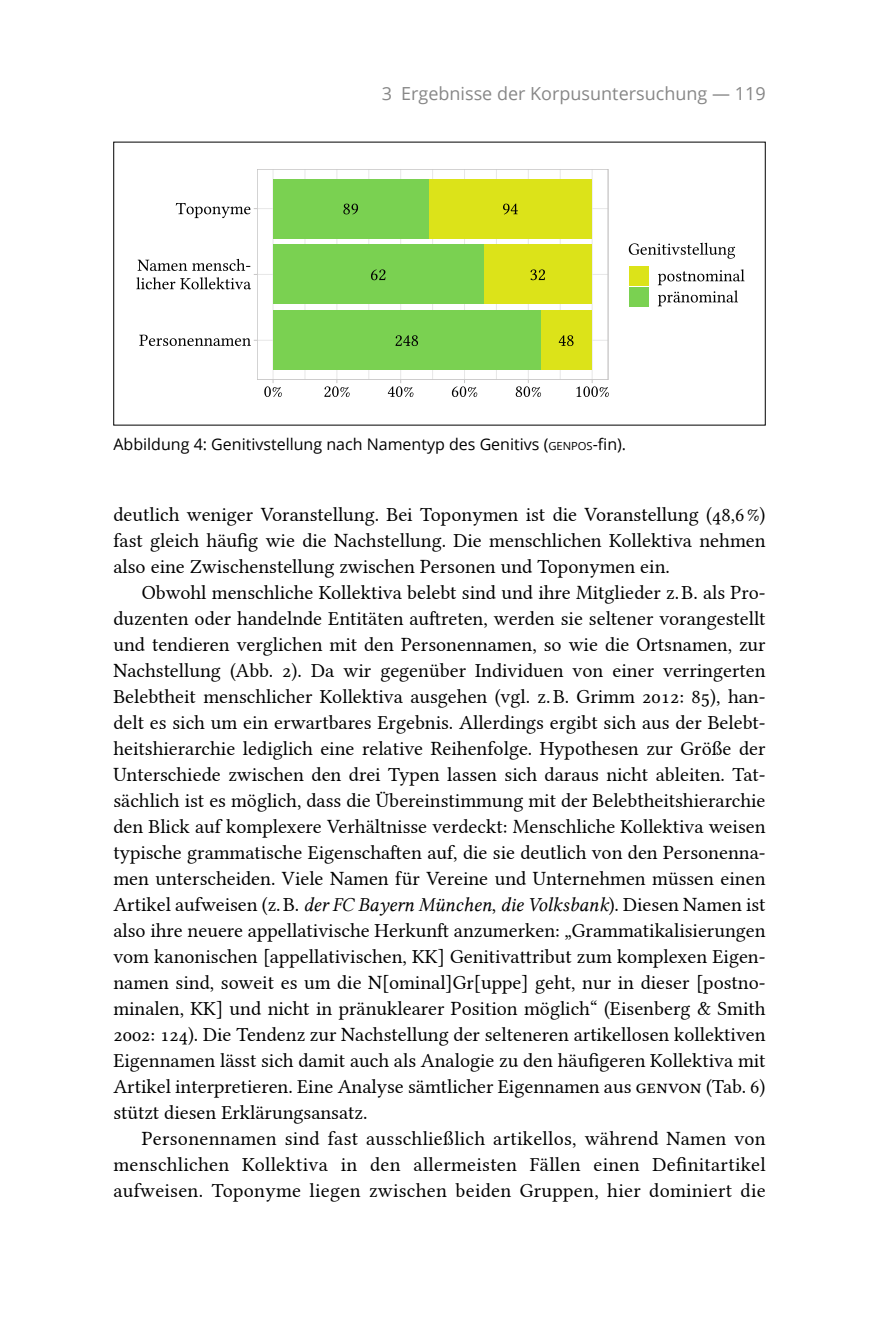
<style>
.page{position:relative;width:879px;height:1333px;background:#fff}
.page>*{position:absolute;margin:0;border:0;box-sizing:border-box;transform-origin:0 0}
.Fließtext{font:20px/26px "Lin Libertine";color:#000;text-align:justify}
.t1{font:18px "Open Sans";color:#878787}
.Legende{font:16px "Open Sans";color:#000}
.s1{font-size:11.2px}
.s2{font-family:"Lin Libertine I"}
</style>
<div class="page">
<hr style="left:305px;top:169px;width:1px;height:211px;background:#e7e7e7">
<hr style="left:368px;top:169px;width:1px;height:211px;background:#e7e7e7">
<hr style="left:432px;top:169px;width:1px;height:211px;background:#e7e7e7">
<hr style="left:496px;top:169px;width:1px;height:211px;background:#e7e7e7">
<hr style="left:560px;top:169px;width:1px;height:211px;background:#e7e7e7">
<hr style="left:257px;top:340px;width:351px;height:1px;background:#e7e7e7">
<hr style="left:257px;top:274px;width:351px;height:1px;background:#e7e7e7">
<hr style="left:257px;top:208px;width:351px;height:1px;background:#e7e7e7">
<hr style="left:273px;top:169px;width:1px;height:211px;background:#e7e7e7">
<hr style="left:336px;top:169px;width:1px;height:211px;background:#e7e7e7">
<hr style="left:400px;top:169px;width:1px;height:211px;background:#e7e7e7">
<hr style="left:464px;top:169px;width:1px;height:211px;background:#e7e7e7">
<hr style="left:528px;top:169px;width:1px;height:211px;background:#e7e7e7">
<hr style="left:592px;top:169px;width:1px;height:211px;background:#e7e7e7">
<div style="left:540px;top:310px;width:52px;height:60px;background:#dce319"></div>
<div style="left:273px;top:310px;width:267px;height:60px;background:#7ad151"></div>
<div style="left:483px;top:245px;width:109px;height:59px;background:#dce319"></div>
<div style="left:273px;top:245px;width:210px;height:59px;background:#7ad151"></div>
<div style="left:428px;top:179px;width:164px;height:59px;background:#dce319"></div>
<div style="left:273px;top:179px;width:155px;height:59px;background:#7ad151"></div>
<svg style="left:559px;top:335px;width:14px;height:11px"></svg>
<svg style="left:395px;top:335px;width:23px;height:11px"></svg>
<svg style="left:530px;top:269px;width:15px;height:11px"></svg>
<svg style="left:371px;top:269px;width:14px;height:11px"></svg>
<svg style="left:503px;top:204px;width:15px;height:10px"></svg>
<svg style="left:343px;top:204px;width:15px;height:10px"></svg>
<div style="left:257px;top:169px;width:351px;height:211px;border:1px solid #c7c6c6"></div>
<svg style="left:139px;top:334px;width:118px;height:12px"></svg>
<svg style="left:136px;top:259px;width:121px;height:30px"></svg>
<svg style="left:176px;top:203px;width:81px;height:15px"></svg>
<svg style="left:264px;top:380px;width:18px;height:17px"></svg>
<svg style="left:324px;top:380px;width:26px;height:17px"></svg>
<svg style="left:388px;top:380px;width:25px;height:17px"></svg>
<svg style="left:452px;top:380px;width:25px;height:17px"></svg>
<svg style="left:516px;top:380px;width:25px;height:17px"></svg>
<svg style="left:576px;top:380px;width:33px;height:17px"></svg>
<svg style="left:629px;top:243px;width:106px;height:16px"></svg>
<svg style="left:629px;top:266px;width:20px;height:20px"></svg>
<div style="left:629px;top:266px;width:19px;height:19px;background:#dce319"></div>
<svg style="left:629px;top:287px;width:20px;height:20px"></svg>
<div style="left:629px;top:287px;width:19px;height:19px;background:#7ad151"></div>
<svg style="left:658px;top:269px;width:86px;height:37px"></svg>
<p class="t1" style="left:382px;top:81px;width:385px">3 Ergebnisse der Korpusuntersuchung — 119</p>
<p class="Legende" style="left:113px;top:433px;width:514px">Abbildung 4: Genitivstellung nach Namentyp des Genitivs (<span class="s1">GENPOS</span>-fin).</p>
<p class="Fließtext" style="left:113px;top:499px;width:653px">deutlich weniger Voranstellung. Bei Toponymen ist die Voranstellung (48,6 %) fast gleich häufig wie die Nachstellung. Die menschlichen Kollektiva nehmen also eine Zwischenstellung zwischen Personen und Toponymen ein.</p>
<p class="Fließtext" style="left:113px;top:577px;width:654px;text-indent:28px">Obwohl menschliche Kollektiva belebt sind und ihre Mitglieder z. B. als Pro&shy;duzenten oder handelnde Entitäten auftreten, werden sie seltener vorangestellt und tendieren verglichen mit den Personennamen, so wie die Ortsnamen, zur Nachstellung (Abb. 2). Da wir gegenüber Individuen von einer verringerten Belebtheit menschlicher Kollektiva ausgehen (vgl. z. B. Grimm 2012: 85), han&shy;delt es sich um ein erwartbares Ergebnis. Allerdings ergibt sich aus der Belebt&shy;heitshierarchie lediglich eine relative Reihenfolge. Hypothesen zur Größe der Unterschiede zwischen den drei Typen lassen sich daraus nicht ableiten. Tat&shy;sächlich ist es möglich, dass die Übereinstimmung mit der Belebtheitshierarchie den Blick auf komplexere Verhältnisse verdeckt: Menschliche Kollektiva weisen typische grammatische Eigenschaften auf, die sie deutlich von den Personenna&shy;men unterscheiden. Viele Namen für Vereine und Unternehmen müssen einen Artikel aufweisen (z. B. <span class="s2">der FC Bayern München</span>, <span class="s2">die Volksbank</span>). Diesen Namen ist also ihre neuere appellativische Herkunft anzumerken: „Grammatikalisierungen vom kanonischen [appellativischen, KK] Genitivattribut zum komplexen Eigen&shy;namen sind, soweit es um die N[ominal]Gr[uppe] geht, nur in dieser [postno&shy;minalen, KK] und nicht in pränuklearer Position möglich“ (Eisenberg &amp; Smith 2002: 124). Die Tendenz zur Nachstellung der selteneren artikellosen kollektiven Eigennamen lässt sich damit auch als Analogie zu den häufigeren Kollektiva mit Artikel interpretieren. Eine Analyse sämtlicher Eigennamen aus genvon (Tab. 6) stützt diesen Erklärungsansatz.</p>
<p class="Fließtext" style="left:113px;top:1123px;width:654px;text-indent:28px">Personennamen sind fast ausschließlich artikellos, während Namen von menschlichen Kollektiva in den allermeisten Fällen einen Definitartikel aufweisen. Toponyme liegen zwischen beiden Gruppen, hier dominiert die</p>
</div>
